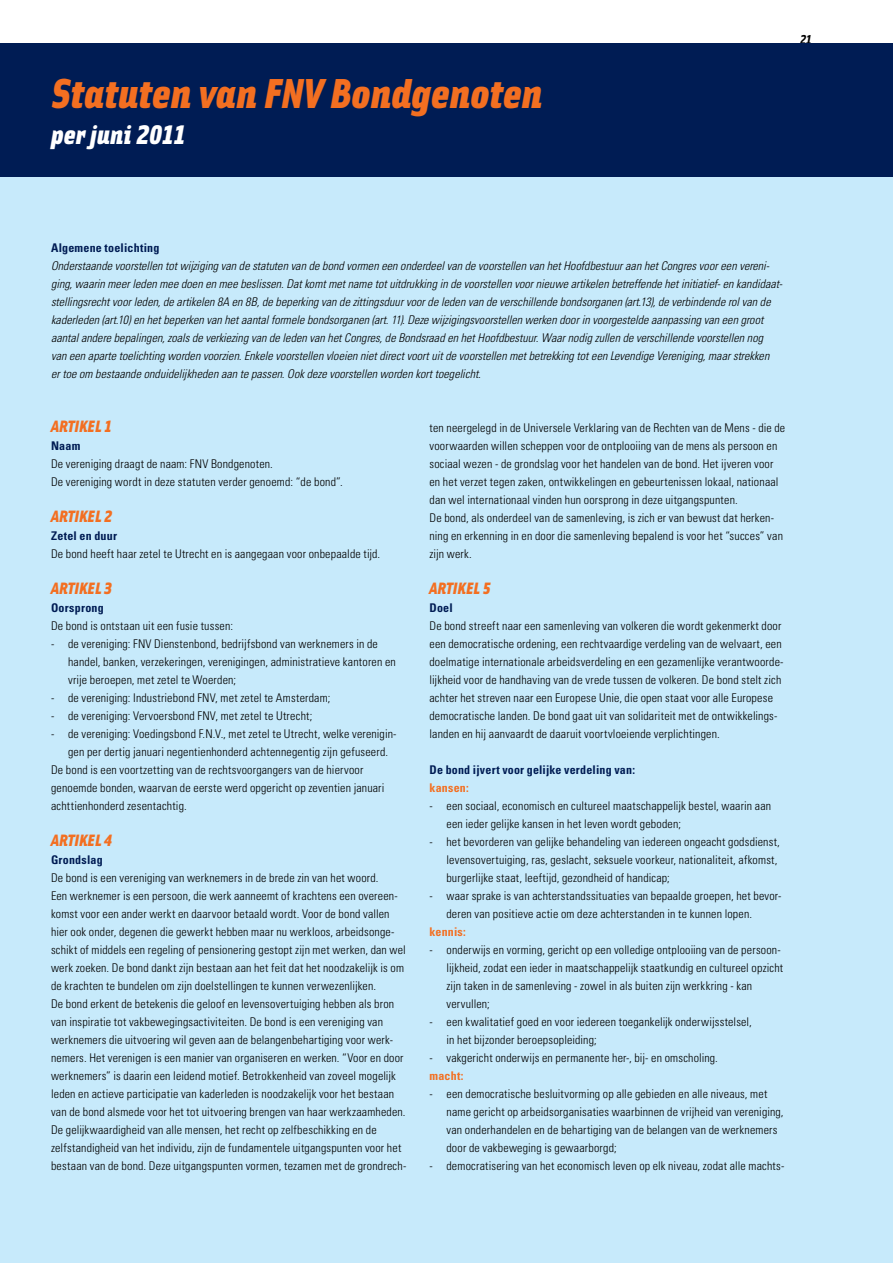
<style>
.page{position:relative;width:893px;height:1263px;background:#fff}
.page>*{position:absolute;margin:0;border:0;box-sizing:border-box;transform-origin:0 0}
.t1{font:italic 42px "Solex Black Lining";color:#f36f21}
.t2{font:italic 27px "Solex Black Lining";color:#fff}
.t3{font:italic 16.5px "Solex Black Lining";color:#f36f21}
.t4{font:italic 700 15px "Solex";color:#000}
.t5{font:300 condensed 12px/18px "Univers";letter-spacing:.015em;color:#000}
.t6{font:italic 300 condensed 12px/18px "Univers";letter-spacing:.005em;color:#000}
.t7{font:700 condensed 12px "Univers";letter-spacing:.015em;color:#001c54}
.t8{font:700 condensed 12px "Univers";letter-spacing:.015em;color:#f36f21}
</style>
<div class="page">
<div style="left:0;top:44px;width:893px;height:1219px;background:#c7eafb"></div>
<div style="left:0;top:44px;width:893px;height:133px;background:#001c54"></div>
<h1 class="t1" style="left:51px;top:64px;width:493px">Statuten van FNV Bondgenoten</h1>
<h2 class="t2" style="left:51px;top:116px;width:136px">per juni 2011</h2>
<p class="t4" style="left:800px;top:29px;width:13px">21</p>
<p class="t7" style="left:51px;top:240px;width:110px">Algemene toelichting</p>
<p class="t6" style="left:51px;top:257px;width:733px">Onderstaande voorstellen tot wijziging van de statuten van de bond vormen een onderdeel van de voorstellen van het Hoofdbestuur aan het Congres voor een vereni&shy;ging, waarin meer leden mee doen en mee beslissen. Dat komt met name tot uitdrukking in de voorstellen voor nieuwe artikelen betreffende het initiatief- en kandidaat&shy;stellingsrecht voor leden, de artikelen 8A en 8B, de beperking van de zittingsduur voor de leden van de verschillende bondsorganen (art.13), de verbindende rol van de kaderleden (art.10) en het beperken van het aantal formele bondsorganen (art. 11). Deze wijzigingsvoorstellen werken door in voorgestelde aanpassing van een groot aantal andere bepalingen, zoals de verkiezing van de leden van het Congres, de Bondsraad en het Hoofdbestuur. Waar nodig zullen de verschillende voorstellen nog<br>van een aparte toelichting worden voorzien. Enkele voorstellen vloeien niet direct voort uit de voorstellen met betrekking tot een Levendige Vereniging, maar strekken<br>er toe om bestaande onduidelijkheden aan te passen. Ook deze voorstellen worden kort toegelicht.</p>
<h3 class="t3" style="left:51px;top:415px;width:63px">ARTIKEL 1</h3>
<p class="t7" style="left:51px;top:438px;width:31px">Naam</p>
<p class="t5" style="left:51px;top:455px;width:293px">De vereniging draagt de naam: FNV Bondgenoten.<br>De vereniging wordt in deze statuten verder genoemd: “de bond”.</p>
<h3 class="t3" style="left:51px;top:505px;width:63px">ARTIKEL 2</h3>
<p class="t7" style="left:51px;top:528px;width:67px">Zetel en duur</p>
<p class="t5" style="left:51px;top:545px;width:331px">De bond heeft haar zetel te Utrecht en is aangegaan voor onbepaalde tijd.</p>
<h3 class="t3" style="left:51px;top:577px;width:63px">ARTIKEL 3</h3>
<p class="t7" style="left:51px;top:600px;width:54px">Oorsprong</p>
<p class="t5" style="left:51px;top:617px;width:183px">De bond is ontstaan uit een fusie tussen:</p>
<p class="t5" style="left:68px;top:635px;width:329px;text-indent:-17px">- de vereniging: FNV Dienstenbond, bedrijfsbond van werknemers in de handel, banken, verzekeringen, verenigingen, administratieve kantoren en vrije beroepen, met zetel te Woerden;</p>
<p class="t5" style="left:51px;top:689px;width:281px">- de vereniging: Industriebond FNV, met zetel te Amsterdam;</p>
<p class="t5" style="left:51px;top:707px;width:263px">- de vereniging: Vervoersbond FNV, met zetel te Utrecht;</p>
<p class="t5" style="left:51px;top:725px;width:347px">- de vereniging: Voedingsbond F.N.V., met zetel te Utrecht, welke verenigin-</p>
<p class="t5" style="left:68px;top:743px;width:321px">gen per dertig januari negentienhonderd achtennegentig zijn gefuseerd.</p>
<p class="t5" style="left:51px;top:761px;width:314px">De bond is een voortzetting van de rechtsvoorgangers van de hiervoor</p>
<p class="t5" style="left:51px;top:779px;width:335px">genoemde bonden, waarvan de eerste werd opgericht op zeventien januari</p>
<p class="t5" style="left:51px;top:797px;width:137px">achttienhonderd zesentachtig.</p>
<h3 class="t3" style="left:51px;top:829px;width:63px">ARTIKEL 4</h3>
<p class="t7" style="left:51px;top:852px;width:53px">Grondslag</p>
<p class="t5" style="left:51px;top:869px;width:357px">De bond is een vereniging van werknemers in de brede zin van het woord.<br>Een werknemer is een persoon, die werk aanneemt of krachtens een overeen&shy;komst voor een ander werkt en daarvoor betaald wordt. Voor de bond vallen hier ook onder, degenen die gewerkt hebben maar nu werkloos, arbeidsonge&shy;schikt of middels een regeling of pensionering gestopt zijn met werken, dan wel werk zoeken. De bond dankt zijn bestaan aan het feit dat het noodzakelijk is om de krachten te bundelen om zijn doelstellingen te kunnen verwezenlijken.<br>De bond erkent de betekenis die geloof en levensovertuiging hebben als bron van inspiratie tot vakbewegingsactiviteiten. De bond is een vereniging van werknemers die uitvoering wil geven aan de belangenbehartiging voor werk&shy;nemers. Het verenigen is een manier van organiseren en werken. “Voor en door werknemers” is daarin een leidend motief. Betrokkenheid van zoveel mogelijk leden en actieve participatie van kaderleden is noodzakelijk voor het bestaan van de bond alsmede voor het tot uitvoering brengen van haar werkzaamheden.<br>De gelijkwaardigheid van alle mensen, het recht op zelfbeschikking en de zelfstandigheid van het individu, zijn de fundamentele uitgangspunten voor het bestaan van de bond. Deze uitgangspunten vormen, tezamen met de grondrech-</p>
<p class="t5" style="left:429px;top:419px;width:357px">ten neergelegd in de Universele Verklaring van de Rechten van de Mens - die de voorwaarden willen scheppen voor de ontplooiing van de mens als persoon en sociaal wezen - de grondslag voor het handelen van de bond. Het ijveren voor en het verzet tegen zaken, ontwikkelingen en gebeurtenissen lokaal, nationaal dan wel internationaal vinden hun oorsprong in deze uitgangspunten.<br>De bond, als onderdeel van de samenleving, is zich er van bewust dat herken&shy;ning en erkenning in en door die samenleving bepalend is voor het “succes” van zijn werk.</p>
<h3 class="t3" style="left:429px;top:577px;width:63px">ARTIKEL 5</h3>
<p class="t7" style="left:429px;top:600px;width:25px">Doel</p>
<p class="t5" style="left:429px;top:617px;width:356px">De bond streeft naar een samenleving van volkeren die wordt gekenmerkt door een democratische ordening, een rechtvaardige verdeling van de welvaart, een doelmatige internationale arbeidsverdeling en een gezamenlijke verantwoorde&shy;lijkheid voor de handhaving van de vrede tussen de volkeren. De bond stelt zich achter het streven naar een Europese Unie, die open staat voor alle Europese democratische landen. De bond gaat uit van solidariteit met de ontwikkelings&shy;landen en hij aanvaardt de daaruit voortvloeiende verplichtingen.</p>
<p class="t7" style="left:429px;top:762px;width:207px">De bond ijvert voor gelijke verdeling van:</p>
<p class="t8" style="left:429px;top:780px;width:41px">kansen:</p>
<p class="t5" style="left:446px;top:797px;width:326px;text-indent:-17px">- een sociaal, economisch en cultureel maatschappelijk bestel, waarin aan een ieder gelijke kansen in het leven wordt geboden;</p>
<p class="t5" style="left:446px;top:833px;width:335px;text-indent:-17px">- het bevorderen van gelijke behandeling van iedereen ongeacht godsdienst, levensovertuiging, ras, geslacht, seksuele voorkeur, nationaliteit, afkomst, burgerlijke staat, leeftijd, gezondheid of handicap;</p>
<p class="t5" style="left:446px;top:887px;width:336px;text-indent:-17px">- waar sprake is van achterstandssituaties van bepaalde groepen, het bevor&shy;deren van positieve actie om deze achterstanden in te kunnen lopen.</p>
<p class="t8" style="left:429px;top:924px;width:38px">kennis:</p>
<p class="t5" style="left:446px;top:941px;width:338px;text-indent:-17px">- onderwijs en vorming, gericht op een volledige ontplooiing van de persoon&shy;lijkheid, zodat een ieder in maatschappelijk staatkundig en cultureel opzicht zijn taken in de samenleving - zowel in als buiten zijn werkkring - kan vervullen;</p>
<p class="t5" style="left:446px;top:1013px;width:307px;text-indent:-17px">- een kwalitatief goed en voor iedereen toegankelijk onderwijsstelsel, in het bijzonder beroepsopleiding;</p>
<p class="t5" style="left:429px;top:1049px;width:290px">- vakgericht onderwijs en permanente her-, bij- en omscholing.</p>
<p class="t8" style="left:429px;top:1068px;width:36px">macht:</p>
<p class="t5" style="left:446px;top:1085px;width:339px;text-indent:-17px">- een democratische besluitvorming op alle gebieden en alle niveaus, met name gericht op arbeidsorganisaties waarbinnen de vrijheid van vereniging, van onderhandelen en de behartiging van de belangen van de werknemers door de vakbeweging is gewaarborgd;</p>
<p class="t5" style="left:429px;top:1157px;width:356px">- democratisering van het economisch leven op elk niveau, zodat alle machts-</p>
</div>
